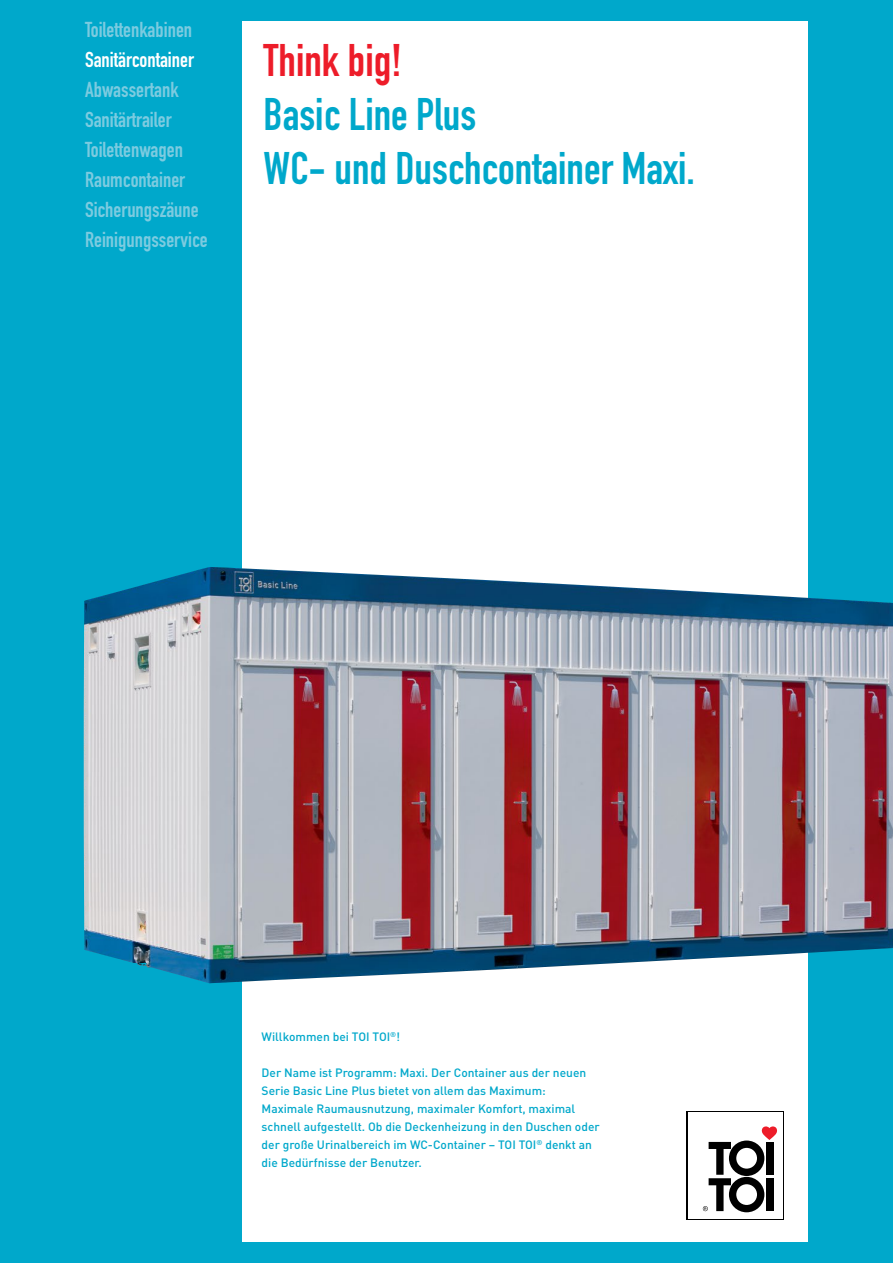
<style>
.page{position:relative;width:893px;height:1263px;background:#00a8cb}
.page>*{position:absolute;margin:0;border:0;box-sizing:border-box;transform-origin:0 0}
.t1{font:45px/54px "DIN Engschrift LT";color:#00a8cb}
.t2{font:45px "DIN Engschrift LT";color:#ed1c29}
.t3{font:21.3px/30px "DIN Engschrift LT";color:#7ccbe0}
.t4{font:21.3px "DIN Engschrift LT";color:#fff}
.t5{font:500 12px/18px "DIN";color:#00a8cb}
</style>
<div class="page">
<div style="left:242px;top:21px;width:566px;height:1221px;background:#fff"></div>
<div style="left:687px;top:1111px;width:97px;height:109px;background:#000"></div>
<div style="left:688px;top:1112px;width:95px;height:107px;background:#fff"></div>
<svg style="left:703px;top:1126px;width:74px;height:86px"></svg>
<img style="left:84px;top:567px;width:809px;height:416px">
<h2 class="t3" style="left:85px;top:15px;width:109px">Toilettenkabinen</h2>
<h2 class="t4" style="left:85px;top:47px;width:110px">Sanitärcontainer</h2>
<h2 class="t3" style="left:85px;top:75px;width:124px">Abwassertank<br>Sanitärtrailer<br>Toilettenwagen<br>Raumcontainer<br>Sicherungszäune<br>Reinigungsservice</h2>
<h1 class="t2" style="left:264px;top:34px;width:140px">Think big!</h1>
<h1 class="t1" style="left:264px;top:88px;width:433px">Basic Line Plus<br>WC- und Duschcontainer Maxi.</h1>
<p class="t5" style="left:262px;top:1027px;width:140px">Willkommen bei TOI TOI<sup>®</sup>!</p>
<p class="t5" style="left:262px;top:1063px;width:340px">Der Name ist Programm: Maxi. Der Container aus der neuen Serie Basic Line Plus bietet von allem das Maximum:<br>Maximale Raumausnutzung, maximaler Komfort, maximal schnell aufgestellt. Ob die Deckenheizung in den Duschen oder der große Urinalbereich im WC-Container – TOI TOI<sup>®</sup> denkt an die Bedürfnisse der Benutzer.</p>
</div>
